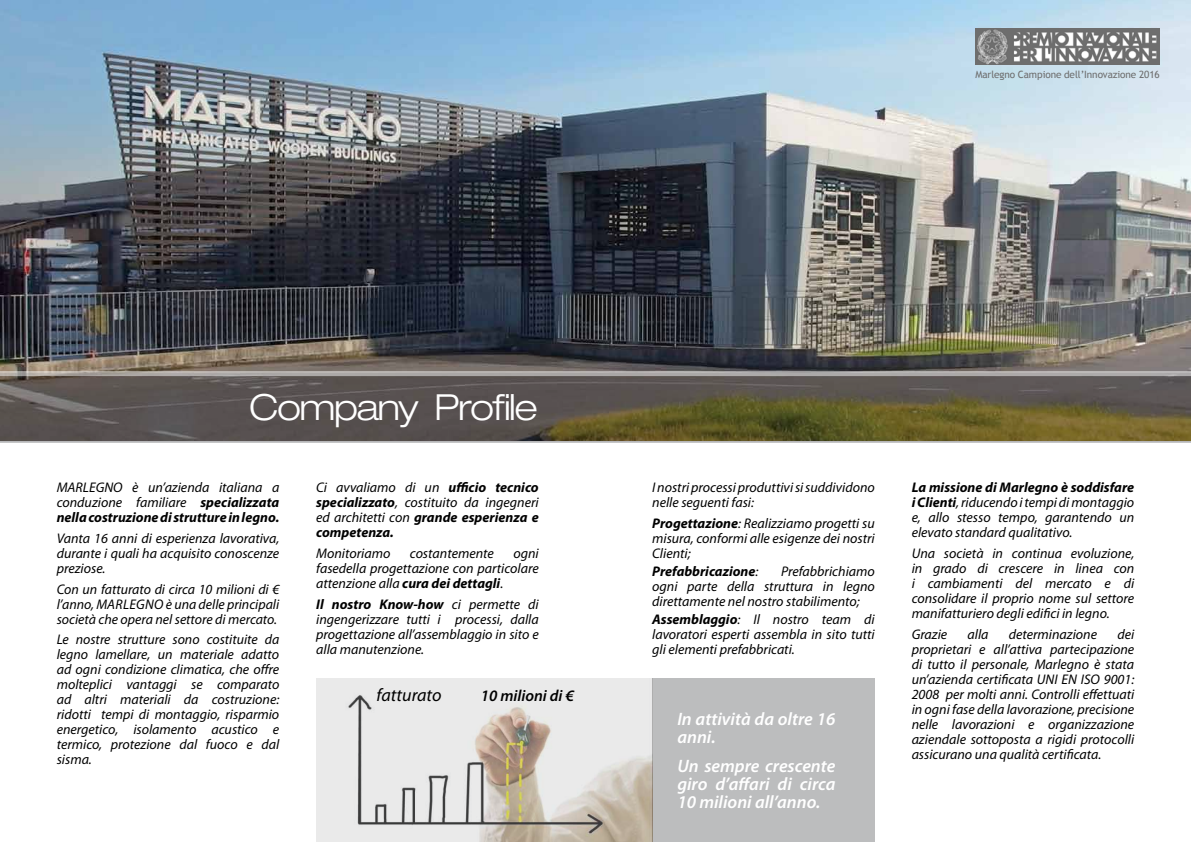
<style>
.page{position:relative;width:1191px;height:842px;background:#fff}
.page>*{position:absolute;margin:0;border:0;box-sizing:border-box;transform-origin:0 0}
.t1{font:300 expanded 36px "Helvetica Neue";letter-spacing:-.04em;color:#fff}
.t2{font:italic 600 18px/18px "Myriad Pro";color:#fff}
.t3{font:italic 18px "Myriad Pro";color:#000}
.t4{font:italic 600 16px "Myriad Pro";color:#000}
.t5{font:italic 14px/15px "Myriad Pro";color:#000;text-align:justify}
.t6{font:italic 700 14px/15px "Myriad Pro";color:#000;text-align:justify}
.t7{font:10px "Trebuchet MS";letter-spacing:-.01em;color:#6e6e6e}
.s1{font-weight:400}
.s2{font-weight:700}
</style>
<div class="page">
<img style="left:0;top:0;width:1191px;height:371px">
<div style="left:316px;top:678px;width:558px;height:164px;background:#bcbdbe"></div>
<svg style="left:0;top:376px;width:1191px;height:67px;background:#605948"></svg>
<svg style="left:0;top:371px;width:1191px;height:5px;background:#afaba9"></svg>
<img style="left:316px;top:678px;width:336px;height:164px">
<img style="left:975px;top:28px;width:184px;height:37px">
<p class="t7" style="left:975px;top:69px;width:186px">Marlegno Campione dell’Innovazione 2016</p>
<h1 class="t1" style="left:249px;top:386px;width:290px">Company Profile</h1>
<p class="t6" style="left:57px;top:480px;width:224px"><span class="s1">MARLEGNO è un’azienda italiana a conduzione familiare</span> specializzata nella costruzione di strutture in legno.</p>
<p class="t5" style="left:57px;top:531px;width:224px">Vanta 16 anni di esperienza lavorativa, durante i quali ha acquisito conoscenze preziose.</p>
<p class="t5" style="left:57px;top:581px;width:224px">Con un fatturato di circa 10 milioni di € l’anno, Marlegno</p>
<p class="t5" style="left:57px;top:596px;width:224px;text-align:right">è una delle principali<br>società che opera nel settore di mercato.</p>
<p class="t5" style="left:57px;top:632px;width:224px">Le nostre strutture sono costituite da legno lamellare, un materiale adatto ad ogni condizione climatica, che offre molteplici vantaggi se comparato ad altri materiali da costruzione: ridotti tempi di montaggio, risparmio energetico, isolamento acustico e termico, protezione dal fuoco e dal sisma.</p>
<p class="t6" style="left:316px;top:480px;width:224px"><span class="s1">Ci avvaliamo di un</span> ufficio tecnico specializzato<span class="s1">, costituito da ingegneri ed architetti con</span> grande esperienza e competenza.</p>
<p class="t5" style="left:316px;top:546px;width:76px">Monitoriamo</p>
<p class="t5" style="left:410px;top:546px;width:85px">costantemente</p>
<p class="t5" style="left:316px;top:546px;width:224px;text-indent:197px">ogni fasedella progettazione con particolare attenzione alla <span class="s2">cura dei dettagli</span>.</p>
<p class="t5" style="left:316px;top:596px;width:224px"><span class="s2">Il nostro Know-how</span> ci permette di ingengerizzare tutti i processi, dalla progettazione all’assemblaggio in sito e alla manutenzione.</p>
<p class="t3" style="left:376px;top:684px;width:66px">fatturato</p>
<p class="t4" style="left:481px;top:686px;width:94px">10 milioni di €</p>
<p class="t5" style="left:652px;top:480px;width:224px">I nostri processi produttivi si suddividono nelle seguenti fasi:</p>
<p class="t5" style="left:652px;top:516px;width:224px"><span class="s2">Progettazione</span>: Realizziamo progetti su misura, conformi alle esigenze dei nostri Clienti;</p>
<p class="t6" style="left:652px;top:563px;width:108px">Prefabbricazione<span class="s1">:</span></p>
<p class="t5" style="left:652px;top:563px;width:224px;text-indent:129px">Prefabbrichiamo ogni parte della struttura in legno direttamente nel nostro stabilimento;</p>
<p class="t5" style="left:652px;top:611px;width:224px"><span class="s2">Assemblaggio</span>: Il nostro team di lavoratori esperti assembla in sito tutti gli elementi prefabbricati.</p>
<p class="t2" style="left:677px;top:710px;width:159px">In attività da oltre 16 anni.</p>
<p class="t2" style="left:677px;top:757px;width:159px;text-align:justify">Un sempre crescente giro d’affari di circa 10 milioni all’anno.</p>
<p class="t5" style="left:911px;top:480px;width:224px"><span class="s2">La missione di Marlegno è soddisfare i Clienti</span>, riducendo i tempi di montaggio e, allo stesso tempo, garantendo un elevato standard qualitativo.</p>
<p class="t5" style="left:911px;top:546px;width:224px">Una società in continua evoluzione, in grado di crescere in linea con i cambiamenti del mercato e di consolidare il proprio nome sul settore manifatturiero degli edifici in legno.</p>
<p class="t5" style="left:911px;top:626px;width:37px">Grazie</p>
<p class="t5" style="left:967px;top:626px;width:23px">alla</p>
<p class="t5" style="left:1008px;top:626px;width:90px">determinazione</p>
<p class="t5" style="left:911px;top:626px;width:224px;text-indent:206px">dei proprietari e all’attiva partecipazione di tutto il personale, Marlegno è stata un’azienda certificata UNI EN ISO 9001:<br>2008 per molti anni. Controlli effettuati in ogni fase della lavorazione, precisione nelle lavorazioni e organizzazione aziendale sottoposta a rigidi protocolli assicurano una qualità certificata.</p>
</div>
